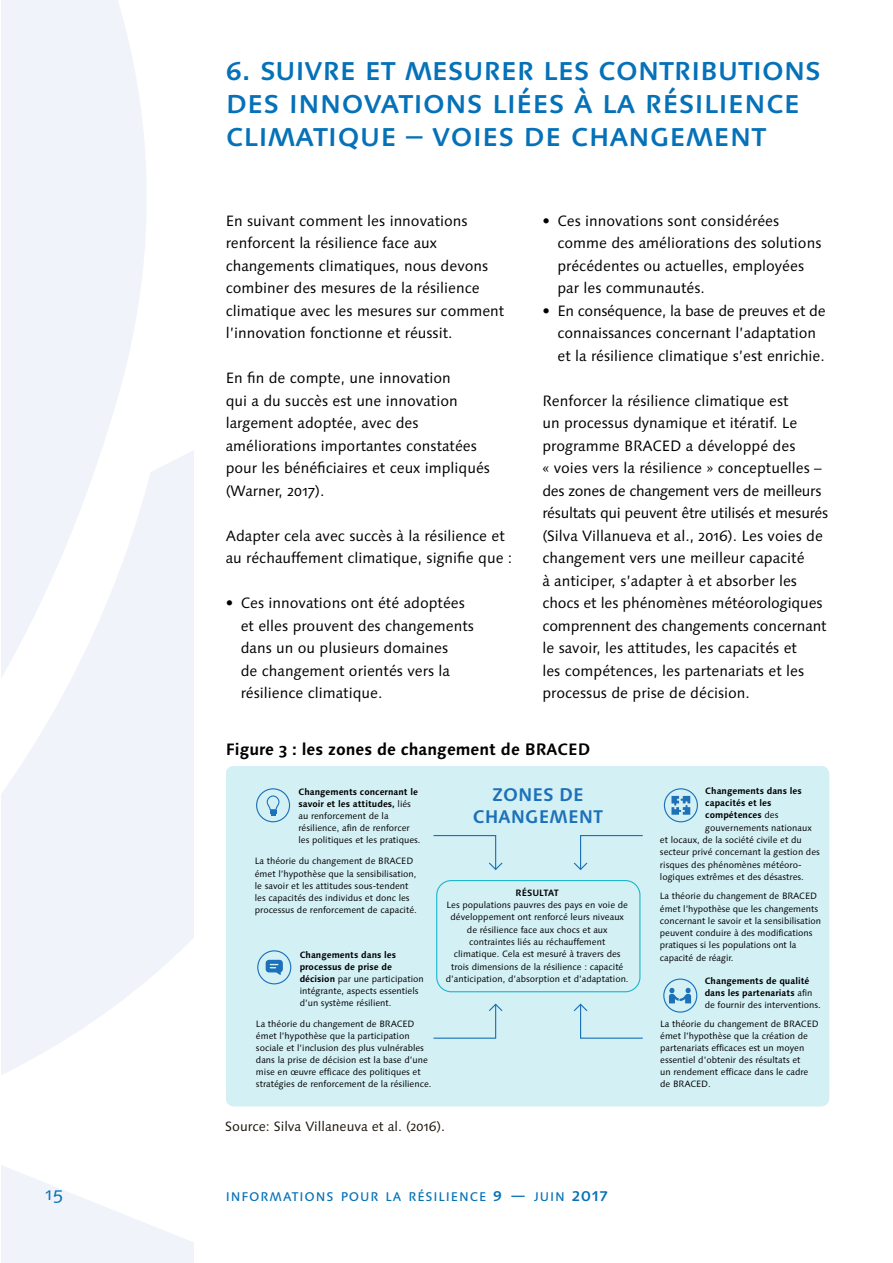
<style>
.page{position:relative;width:893px;height:1263px;background:#fff}
.page>*{position:absolute;margin:0;border:0;box-sizing:border-box;transform-origin:0 0}
.t1{font:500 33px/33px "Linotype Syntax SC";color:#0571b8}
.t2{font:700 18.3px/22px "Linotype Syntax Os F";color:#1d71b8;text-align:center}
.t3{font:18px "Linotype Syntax Os F";color:#0571b8}
.t4{font:700 16.5px "Linotype Syntax Os F";color:#000}
.t5{font:15px/22.5px "Linotype Syntax Os F";color:#000}
.t6{font:13.5px "Linotype Syntax Os F";color:#1d160f}
.t7{font:500 12.6px "Linotype Syntax SC";letter-spacing:.07em;color:#0571b8}
.t8{font:9.15px/12px "Linotype Syntax Os F";color:#000}
.t9{font:700 9.15px/12px "Linotype Syntax Os F";color:#000}
.s1{font-weight:700}
.s2{font-size:18px}
.s3{font-weight:400}
</style>
<div class="page">
<svg style="left:1px;top:0;width:192px;height:1263px;fill:#f0f4fa"></svg>
<div style="left:226px;top:766px;width:603px;height:340px;background:#d3f0f5"></div>
<div style="left:436px;top:880px;width:204px;height:112px;border:1px solid #1fb7cc;border-radius:15px"></div>
<div style="left:663px;top:978px;width:34px;height:35px;border:1px solid #1d71b8;border-radius:50%"></div>
<svg style="left:669px;top:988px;width:22px;height:15px"></svg>
<div style="left:664px;top:788px;width:34px;height:34px;border:1px solid #1d71b8;border-radius:50%"></div>
<svg style="left:671px;top:796px;width:19px;height:19px"></svg>
<div style="left:257px;top:950px;width:34px;height:34px;border:1px solid #1d71b8;border-radius:50%"></div>
<svg style="left:266px;top:960px;width:17px;height:15px"></svg>
<div style="left:256px;top:788px;width:34px;height:34px;border:1px solid #1d71b8;border-radius:50%"></div>
<svg style="left:267px;top:795px;width:12px;height:20px"></svg>
<svg style="left:433px;top:835px;width:70px;height:35px"></svg>
<svg style="left:433px;top:1003px;width:70px;height:36px"></svg>
<svg style="left:573px;top:1003px;width:70px;height:36px"></svg>
<svg style="left:573px;top:835px;width:70px;height:35px"></svg>
<h1 class="t1" style="left:226px;top:52px;width:597px">6. suivre et mesurer les contributions des innovations liées à la résilience climatique – voies de changement</h1>
<h3 class="t5" style="left:226px;top:209px;width:280px">En suivant comment les innovations renforcent la résilience face aux changements climatiques, nous devons combiner des mesures de la résilience climatique avec les mesures sur comment l’innovation fonctionne et réussit.</h3>
<h3 class="t5" style="left:226px;top:367px;width:266px">En fin de compte, une innovation<br>qui a du succès est une innovation largement adoptée, avec des améliorations importantes constatées pour les bénéficiaires et ceux impliqués (Warner, 2017).</h3>
<h3 class="t5" style="left:226px;top:524px;width:288px">Adapter cela avec succès à la résilience et au réchauffement climatique, signifie que :</h3>
<h3 class="t5" style="left:241px;top:592px;width:235px;text-indent:-15px">• Ces innovations ont été adoptées et elles prouvent des changements dans un ou plusieurs domaines<br>de changement orientés vers la résilience climatique.</h3>
<h3 class="t5" style="left:557px;top:209px;width:266px;text-indent:-15px">• Ces innovations sont considérées comme des améliorations des solutions précédentes ou actuelles, employées par les communautés.</h3>
<h3 class="t5" style="left:557px;top:299px;width:270px;text-indent:-15px">• En conséquence, la base de preuves et de connaissances concernant l’adaptation et la résilience climatique s’est enrichie.</h3>
<p class="t5" style="left:542px;top:389px;width:287px">Renforcer la résilience climatique est<br>un processus dynamique et itératif. Le programme BRACED a développé des<br>« voies vers la résilience » conceptuelles – des zones de changement vers de meilleurs résultats qui peuvent être utilisés et mesurés (Silva Villanueva et al., 2016). Les voies de changement vers une meilleur capacité<br>à anticiper, s’adapter à et absorber les chocs et les phénomènes météorologiques comprennent des changements concernant le savoir, les attitudes, les capacités et<br>les compétences, les partenariats et les processus de prise de décision.</p>
<h3 class="t4" style="left:226px;top:739px;width:366px">Figure 3 : les zones de changement de BRACED</h3>
<p class="t8" style="left:298px;top:786px;width:124px"><span class="s1">Changements concernant le savoir et les attitudes,</span> liés au renforcement de la résilience, afin de renforcer les politiques et les pratiques.</p>
<p class="t8" style="left:255px;top:855px;width:164px">La théorie du changement de BRACED émet l’hypothèse que la sensibilisation, le savoir et les attitudes sous-tendent les capacités des individus et donc les processus de renforcement de capacité.</p>
<p class="t8" style="left:300px;top:948px;width:126px"><span class="s1">Changements dans les processus de prise de décision</span> par une participation intégrante, aspects essentiels d’un système résilient.</p>
<p class="t8" style="left:256px;top:1017px;width:177px">La théorie du changement de BRACED émet l’hypothèse que la participation sociale et l’inclusion des plus vulnérables dans la prise de décision est la base d’une mise en œuvre efficace des politiques et stratégies de renforcement de la résilience.</p>
<h2 class="t2" style="left:473px;top:784px;width:132px">ZONES DE<br>CHANGEMENT</h2>
<p class="t9" style="left:516px;top:886px;width:45px">RÉSULTAT</p>
<p class="t8" style="left:446px;top:899px;width:184px;text-align:center">Les populations pauvres des pays en voie de développement ont renforcé leurs niveaux de résilience face aux chocs et aux contraintes liés au réchauffement climatique. Cela est mesuré à travers des trois dimensions de la résilience : capacité d’anticipation, d’absorption et d’adaptation.</p>
<h3 class="t6" style="left:225px;top:1119px;width:221px">Source: Silva Villaneuva et al. (2016).</h3>
<h3 class="t3" style="left:46px;top:1183px;width:19px">15</h3>
<h3 class="t7" style="left:226px;top:1188px;width:383px">INFORMATIONS POUR LA RÉSILIENCE <span class="s2">9 —</span> JUIN <span class="s2">2017</span></h3>
<p class="t9" style="left:705px;top:784px;width:98px">Changements dans les</p>
<p class="t9" style="left:705px;top:797px;width:68px">capacités et les</p>
<p class="t9" style="left:705px;top:809px;width:75px">compétences <span class="s3">des</span></p>
<p class="t8" style="left:705px;top:822px;width:108px">gouvernements nationaux</p>
<p class="t8" style="left:660px;top:834px;width:143px">et locaux, de la société civile et du</p>
<p class="t8" style="left:660px;top:846px;width:161px">secteur privé concernant la gestion des</p>
<p class="t8" style="left:660px;top:859px;width:143px">risques des phénomènes météoro-</p>
<p class="t8" style="left:660px;top:871px;width:145px">logiques extrêmes et des désastres.</p>
<p class="t8" style="left:660px;top:890px;width:163px">La théorie du changement de BRACED émet l’hypothèse que les changements concernant le savoir et la sensibilisation peuvent conduire à des modifications pratiques si les populations ont la capacité de réagir.</p>
<p class="t9" style="left:705px;top:975px;width:118px">Changements de qualité dans les partenariats <span class="s3">afin de fournir des interventions.</span></p>
<p class="t8" style="left:660px;top:1018px;width:160px">La théorie du changement de BRACED émet l’hypothèse que la création de partenariats efficaces est un moyen essentiel d’obtenir des résultats et<br>un rendement efficace dans le cadre de BRACED.</p>
</div>
